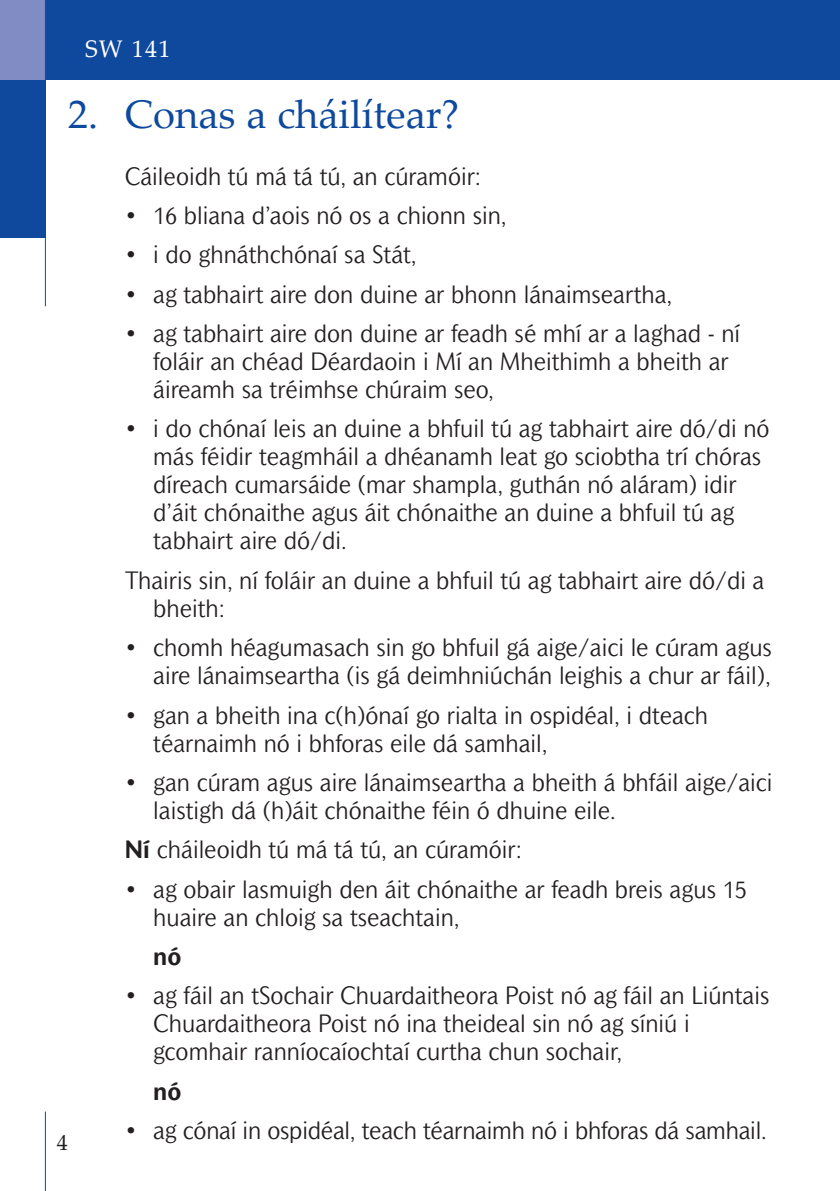
<style>
.page{position:relative;width:840px;height:1191px;background:#fff}
.page>*{position:absolute;margin:0;border:0;box-sizing:border-box;transform-origin:0 0}
.t1{font:40px "Palatino Linotype";color:#0f499d}
.t2{font:300 24px/28px "Mahsuri Sans";color:#231f20}
.t3{font:24px "Palatino Linotype";color:#fff}
.t4{font:700 24px "Mahsuri Sans";color:#231f20}
.t5{font:22px "Palatino Linotype";color:#231f20}
.s1{font-weight:400}
.s2{font-weight:700}
</style>
<div class="page">
<div style="left:45px;top:0;width:794px;height:79px;background:#0f499d"></div>
<div style="left:0;top:79px;width:45px;height:159px;background:#0f499d"></div>
<hr style="left:45px;top:1111px;width:1px;height:80px;background:#0f499d">
<div style="left:0;top:0;width:45px;height:79px;background:#828cc4"></div>
<hr style="left:45px;top:0;width:1px;height:306px;background:#0f499d">
<p class="t3" style="left:85px;top:32px;width:87px">SW 141</p>
<h1 class="t1" style="left:68px;top:86px;width:392px">2. Conas a cháilítear?</h1>
<p class="t2" style="left:125px;top:164px;width:357px">Cáileoidh tú má tá tú, an cúramóir:</p>
<p class="t2" style="left:125px;top:203px;width:383px"><span class="s1">•</span> 16 bliana d’aois nó os a chionn sin,</p>
<p class="t2" style="left:125px;top:242px;width:293px"><span class="s1">•</span> i do ghnáthchónaí sa Stát,</p>
<p class="t2" style="left:125px;top:282px;width:548px"><span class="s1">•</span> ag tabhairt aire don duine ar bhonn lánaimseartha,</p>
<p class="t2" style="left:153px;top:321px;width:588px;text-indent:-28px"><span class="s1">•</span> ag tabhairt aire don duine ar feadh sé mhí ar a laghad - ní foláir an chéad Déardaoin i Mí an Mheithimh a bheith ar áireamh sa tréimhse chúraim seo,</p>
<p class="t2" style="left:153px;top:416px;width:617px;text-indent:-28px"><span class="s1">•</span> i do chónaí leis an duine a bhfuil tú ag tabhairt aire dó/di nó más féidir teagmháil a dhéanamh leat go sciobtha trí chóras díreach cumarsáide (mar shampla, guthán nó aláram) idir d’áit chónaithe agus áit chónaithe an duine a bhfuil tú ag tabhairt aire dó/di.</p>
<p class="t2" style="left:153px;top:568px;width:612px;text-indent:-28px">Thairis sin, ní foláir an duine a bhfuil tú ag tabhairt aire dó/di a bheith:</p>
<p class="t2" style="left:125px;top:635px;width:648px;text-align:right"><span class="s1">•</span> chomh héagumasach sin go bhfuil gá aige/aici le cúram agus aire lánaimseartha (is gá deimhniúchán leighis a chur ar fáil),</p>
<p class="t2" style="left:153px;top:703px;width:556px;text-indent:-28px"><span class="s1">•</span> gan a bheith ina c(h)ónaí go rialta in ospidéal, i dteach téarnaimh nó i bhforas eile dá samhail,</p>
<p class="t2" style="left:153px;top:770px;width:620px;text-indent:-28px"><span class="s1">•</span> gan cúram agus aire lánaimseartha a bheith á bhfáil aige/aici laistigh dá (h)áit chónaithe féin ó dhuine eile.</p>
<p class="t2" style="left:125px;top:837px;width:398px"><span class="s2">Ní</span> cháileoidh tú má tá tú, an cúramóir:</p>
<p class="t2" style="left:153px;top:877px;width:594px;text-indent:-28px"><span class="s1">•</span> ag obair lasmuigh den áit chónaithe ar feadh breis agus 15 huaire an chloig sa tseachtain,</p>
<p class="t4" style="left:153px;top:947px;width:30px">nó</p>
<p class="t2" style="left:153px;top:983px;width:617px;text-indent:-28px"><span class="s1">•</span> ag fáil an tSochair Chuardaitheora Poist nó ag fáil an Liúntais<br>Chuardaitheora Poist nó ina theideal sin nó ag síniú i gcomhair ranníocaíochtaí curtha chun sochair,</p>
<p class="t4" style="left:153px;top:1082px;width:30px">nó</p>
<p class="t2" style="left:125px;top:1118px;width:643px"><span class="s1">•</span> ag cónaí in ospidéal, teach téarnaimh nó i bhforas dá samhail.</p>
<p class="t5" style="left:57px;top:1127px;width:12px">4</p>
</div>
